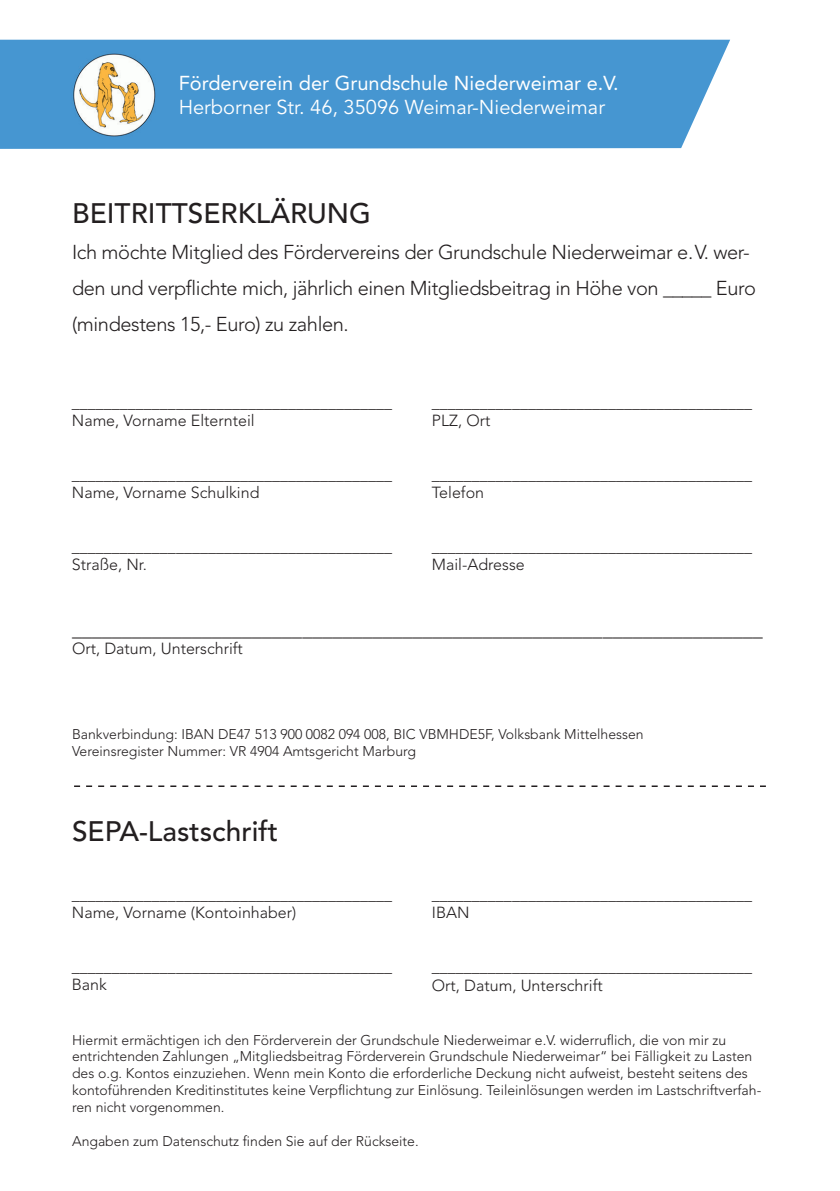
<style>
.page{position:relative;width:840px;height:1191px;background:#fff}
.page>*{position:absolute;margin:0;border:0;box-sizing:border-box;transform-origin:0 0}
.t1{font:500 28px "Avenir";color:#231f20}
.t2{font:300 20px/36px "Avenir";letter-spacing:-.02em;color:#231f20}
.t3{font:20px "Avenir";color:#fff}
.t4{font:20px "Avenir";color:#fff}
.t5{font:300 16px/18px "Avenir";color:#231f20}
.t6{font:300 14px/16.8px "Avenir";color:#231f20}
</style>
<div class="page">
<svg style="left:74px;top:785px;width:691px;height:2px"></svg>
<div style="left:0;top:39px;width:730px;height:110px;background:#4696d1"></div>
<img style="left:69px;top:50px;width:88px;height:89px">
<h2 class="t3" style="left:178px;top:71px;width:441px">Förderverein der Grundschule Niederweimar e.V.</h2>
<h2 class="t4" style="left:178px;top:95px;width:427px">Herborner Str. 46, 35096 Weimar-Niederweimar</h2>
<h1 class="t1" style="left:72px;top:197px;width:300px">BEITRITTSERKLÄRUNG</h1>
<h2 class="t2" style="left:72px;top:234px;width:685px">Ich möchte Mitglied des Fördervereins der Grundschule Niederweimar e.V. wer&shy;den und verpflichte mich, jährlich einen Mitgliedsbeitrag in Höhe von _____ Euro (mindestens 15,- Euro) zu zahlen.</h2>
<p class="t5" style="left:72px;top:393px;width:322px">________________________________________<br>Name, Vorname Elternteil</p>
<p class="t5" style="left:431px;top:393px;width:321px">________________________________________<br>PLZ, Ort</p>
<p class="t5" style="left:72px;top:465px;width:322px">________________________________________<br>Name, Vorname Schulkind</p>
<p class="t5" style="left:431px;top:465px;width:321px">________________________________________<br>Telefon</p>
<p class="t5" style="left:72px;top:537px;width:322px">________________________________________<br>Straße, Nr.</p>
<p class="t5" style="left:431px;top:537px;width:321px">________________________________________<br>Mail-Adresse</p>
<h2 class="t2" style="left:72px;top:610px;width:691px">_____________________________________________________________________</h2>
<p class="t5" style="left:72px;top:639px;width:172px">Ort, Datum, Unterschrift</p>
<p class="t6" style="left:72px;top:726px;width:573px">Bankverbindung: IBAN DE47 513 900 0082 094 008, BIC VBMHDE5F, Volksbank Mittelhessen<br>Vereinsregister Nummer: VR 4904 Amtsgericht Marburg</p>
<h1 class="t1" style="left:72px;top:815px;width:207px">SEPA-Lastschrift</h1>
<p class="t5" style="left:72px;top:885px;width:322px">________________________________________<br>Name, Vorname (Kontoinhaber)</p>
<p class="t5" style="left:72px;top:957px;width:322px">________________________________________<br>Bank</p>
<p class="t5" style="left:431px;top:885px;width:321px">________________________________________<br>IBAN</p>
<p class="t5" style="left:431px;top:956px;width:321px;line-height:19.2px">________________________________________<br>Ort, Datum, Unterschrift</p>
<p class="t6" style="left:72px;top:1031px;width:690px">Hiermit ermächtigen ich den Förderverein der Grundschule Niederweimar e.V. widerruflich, die von mir zu entrichtenden Zahlungen „Mitgliedsbeitrag Förderverein Grundschule Niederweimar“ bei Fälligkeit zu Lasten des o.g. Kontos einzuziehen. Wenn mein Konto die erforderliche Deckung nicht aufweist, besteht seitens des kontoführenden Kreditinstitutes keine Verpflichtung zur Einlösung. Teileinlösungen werden im Lastschriftverfah&shy;ren nicht vorgenommen.</p>
<p class="t6" style="left:72px;top:1132px;width:348px">Angaben zum Datenschutz finden Sie auf der Rückseite.</p>
</div>
